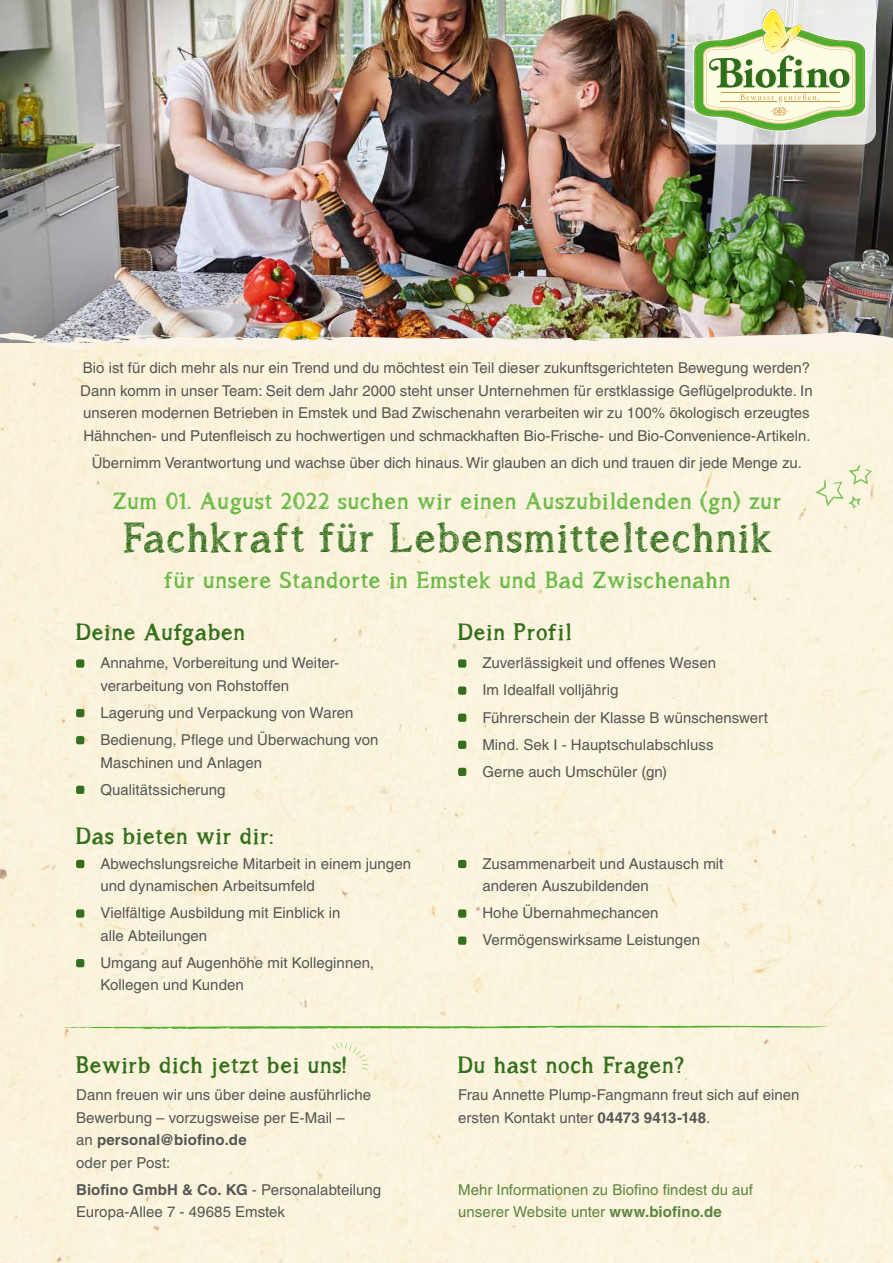
<style>
.page{position:relative;width:893px;height:1263px;background:#fff}
.page>*{position:absolute;margin:0;border:0;box-sizing:border-box;transform-origin:0 0}
.t1{font:49.5px "asongforjennifer";letter-spacing:.05em;color:#356f1e}
.t2{font:27.45px "asongforjennifer";letter-spacing:.05em;color:#54af31}
.t3{font:700 27.45px "asongforjennifer";letter-spacing:.05em;color:#356f1e}
.t4{font:15px/22.5px "Helvetica LT Pro";color:#565655}
.t5{font:15px/22.5px "Helvetica LT Pro";color:#5c8540}
.s1{font-weight:700}
</style>
<div class="page">
<div style="left:0;top:353px;width:893px;height:910px;background:#fbf4dd"></div>
<img style="left:0;top:0;width:893px;height:331px">
<img style="left:0;top:331px;width:893px;height:22px">
<svg style="left:815px;top:464px;width:57px;height:45px"></svg>
<div style="left:76px;top:659px;width:8px;height:9px;background:#356f1e;border-radius:2px"></div>
<div style="left:76px;top:709px;width:8px;height:8px;background:#356f1e;border-radius:2px"></div>
<div style="left:76px;top:736px;width:8px;height:8px;background:#356f1e;border-radius:2px"></div>
<div style="left:76px;top:786px;width:8px;height:8px;background:#356f1e;border-radius:2px"></div>
<div style="left:458px;top:659px;width:8px;height:9px;background:#356f1e;border-radius:2px"></div>
<div style="left:458px;top:686px;width:8px;height:9px;background:#356f1e;border-radius:2px"></div>
<div style="left:458px;top:713px;width:8px;height:9px;background:#356f1e;border-radius:2px"></div>
<div style="left:458px;top:741px;width:8px;height:8px;background:#356f1e;border-radius:2px"></div>
<div style="left:458px;top:768px;width:8px;height:8px;background:#356f1e;border-radius:2px"></div>
<svg style="left:685px;top:0;width:191px;height:145px"></svg>
<div style="left:76px;top:860px;width:8px;height:8px;background:#356f1e;border-radius:2px"></div>
<div style="left:76px;top:909px;width:8px;height:9px;background:#356f1e;border-radius:2px"></div>
<div style="left:76px;top:959px;width:8px;height:8px;background:#356f1e;border-radius:2px"></div>
<div style="left:458px;top:860px;width:8px;height:8px;background:#356f1e;border-radius:2px"></div>
<div style="left:458px;top:909px;width:8px;height:9px;background:#356f1e;border-radius:2px"></div>
<div style="left:458px;top:936px;width:8px;height:9px;background:#356f1e;border-radius:2px"></div>
<svg style="left:54px;top:1025px;width:773px;height:5px"></svg>
<svg style="left:332px;top:1042px;width:37px;height:28px"></svg>
<p class="t4" style="left:80px;top:357px;width:734px">Bio ist für dich mehr als nur ein Trend und du möchtest ein Teil dieser zukunftsgerichteten Bewegung werden?<br>Dann komm in unser Team: Seit dem Jahr 2000 steht unser Unternehmen für erstklassige Geflügelprodukte. In unseren modernen Betrieben in Emstek und Bad Zwischenahn verarbeiten wir zu 100% ökologisch erzeugtes Hähnchen- und Putenfleisch zu hochwertigen und schmackhaften Bio-Frische- und Bio-Convenience-Artikeln.</p>
<p class="t4" style="left:92px;top:451px;width:712px">Übernimm Verantwortung und wachse über dich hinaus. Wir glauben an dich und trauen dir jede Menge zu.</p>
<h2 class="t2" style="left:113px;top:486px;width:669px">Zum 01. August 2022 suchen wir einen Auszubildenden (gn) zur</h2>
<h1 class="t1" style="left:123px;top:512px;width:651px">Fachkraft für Lebensmitteltechnik</h1>
<h2 class="t2" style="left:165px;top:565px;width:567px">für unsere Standorte in Emstek und Bad Zwischenahn</h2>
<h2 class="t3" style="left:76px;top:618px;width:170px">Deine Aufgaben</h2>
<h2 class="t3" style="left:458px;top:618px;width:115px">Dein Profil</h2>
<p class="t4" style="left:100px;top:652px;width:240px">Annahme, Vorbereitung und Weiter&shy;verarbeitung von Rohstoffen</p>
<p class="t4" style="left:100px;top:699px;width:280px;line-height:27.2px">Lagerung und Verpackung von Waren<br>Bedienung, Pflege und Überwachung von</p>
<p class="t4" style="left:100px;top:749px;width:163px;line-height:27.2px">Maschinen und Anlagen<br>Qualitätssicherung</p>
<h2 class="t3" style="left:76px;top:821px;width:199px">Das bieten wir dir:</h2>
<p class="t4" style="left:100px;top:852px;width:312px">Abwechslungsreiche Mitarbeit in einem jungen und dynamischen Arbeitsumfeld</p>
<p class="t4" style="left:100px;top:902px;width:242px">Vielfältige Ausbildung mit Einblick in alle Abteilungen</p>
<p class="t4" style="left:100px;top:951px;width:275px">Umgang auf Augenhöhe mit Kolleginnen,<br>Kollegen und Kunden</p>
<h2 class="t3" style="left:76px;top:1050px;width:272px">Bewirb dich jetzt bei uns!</h2>
<p class="t4" style="left:76px;top:1083px;width:296px">Dann freuen wir uns über deine ausführliche<br>Bewerbung – vorzugsweise per E-Mail –<br>an <span class="s1">personal@biofino.de<br></span>oder per Post:</p>
<p class="t4" style="left:76px;top:1178px;width:306px"><span class="s1">Biofino GmbH &amp; Co. KG</span> - Personalabteilung<br>Europa-Allee 7 - 49685 Emstek</p>
<p class="t4" style="left:482px;top:649px;width:287px;line-height:27.2px">Zuverlässigkeit und offenes Wesen<br>Im Idealfall volljährig<br>Führerschein der Klasse B wünschenswert<br>Mind. Sek I - Hauptschulabschluss<br>Gerne auch Umschüler (gn)</p>
<p class="t4" style="left:482px;top:852px;width:242px">Zusammenarbeit und Austausch mit anderen Auszubildenden</p>
<p class="t4" style="left:482px;top:899px;width:219px;line-height:27.2px">Hohe Übernahmechancen<br>Vermögenswirksame Leistungen</p>
<h2 class="t3" style="left:458px;top:1050px;width:227px">Du hast noch Fragen?</h2>
<p class="t4" style="left:458px;top:1083px;width:343px">Frau Annette Plump-Fangmann freut sich auf einen ersten Kontakt unter <span class="s1">04473 9413-148</span>.</p>
<p class="t5" style="left:458px;top:1178px;width:296px">Mehr Informationen zu Biofino findest du auf unserer Website unter <span class="s1">www.biofino.de</span></p>
</div>
